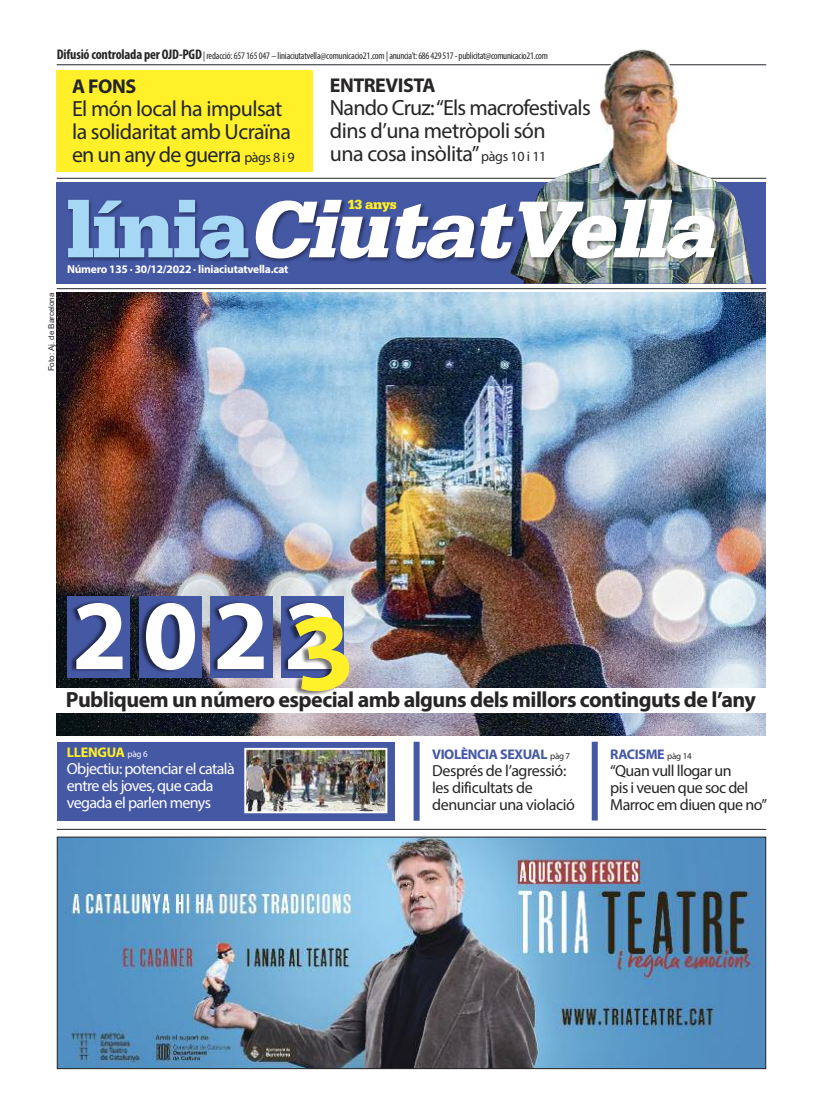
<style>
.page{position:relative;width:823px;height:1106px;background:#fff}
.page>*{position:absolute;margin:0;border:0;box-sizing:border-box;transform-origin:0 0}
.t1{font:700 100px "Myriad Pro";color:#fff}
.t2{font:italic 900 85px "Serifa";color:#fff}
.t3{font:22px/23px "Myriad Pro";letter-spacing:-.025em;color:#272526}
.t4{font:22px/23px "Myriad Pro";letter-spacing:-.025em;color:#23252b}
.t5{font:700 22px "Myriad Pro";letter-spacing:-.025em;color:#272526}
.t6{font:700 20px "Myriad Pro";letter-spacing:-.025em;color:#272526}
.t7{font:700 20px "Myriad Pro";color:#23252b}
.t8{font:16px/17px "Myriad Pro";letter-spacing:-.03em;color:#272526}
.t9{font:16px/17px "Myriad Pro";letter-spacing:-.04em;color:#fff}
.t10{font:700 14px "Myriad Pro";letter-spacing:-.025em;color:#4558a4}
.t11{font:700 14px "Myriad Pro";letter-spacing:-.015em;color:#fff029}
.t12{font:900 14px "Serifa";letter-spacing:-.035em;color:#fff029}
.t13{font:700 11.5px "Myriad Pro";letter-spacing:-.02em;color:#fff}
.t14{font:condensed 10px "Myriad Pro";letter-spacing:-.02em;color:#272526}
.t15{font:8px "Arial";color:#272526}
.s1{font-weight:700;font-size:14px}
.s2{font-size:14px}
.s3{font-style:normal;color:#a6d8f6}
.s4{font-weight:400;font-size:9px;color:#fff}
.s5{font-weight:400;font-size:9px;color:#272526}
</style>
<div class="page">
<hr style="left:57px;top:64px;width:708px;height:1px;background:#23252b">
<img style="left:59px;top:838px;width:704px;height:229px">
<div style="left:57px;top:836px;width:708px;height:233px;border:1px solid #272526"></div>
<hr style="left:57px;top:829px;width:708px;height:1px;background:#23252b">
<img style="left:509px;top:49px;width:243px;height:122px">
<img style="left:56px;top:171px;width:711px;height:136px">
<img style="left:56px;top:293px;width:709px;height:442px">
<div style="left:57px;top:741px;width:337px;height:79px;background:#4558a4"></div>
<div style="left:413px;top:741px;width:6px;height:79px;background:#4558a4"></div>
<div style="left:591px;top:741px;width:6px;height:79px;background:#4558a4"></div>
<img style="left:247px;top:780px;width:137px;height:30px">
<div style="left:244px;top:748px;width:143px;height:65px;border:2px solid #fff"></div>
<div style="left:49px;top:688px;width:726px;height:24px;background:#fff"></div>
<div style="left:57px;top:70px;width:255px;height:102px;background:#fff029"></div>
<img style="left:56px;top:576px;width:114px;height:141px">
<img style="left:170px;top:514px;width:305px;height:266px">
<svg style="left:292px;top:614px;width:60px;height:79px"></svg>
<p class="t14" style="left:57px;top:52px;width:492px"><span class="s1">Difusió controlada per OJD-PGD</span>| redacció:657165047 – liniaciutatvella@comunicacio21.com|anuncia’t:686429517-publicitat@comunicacio21.com</p>
<h3 class="t7" style="left:72px;top:78px;width:66px">A FONS</h3>
<h3 class="t4" style="left:72px;top:98px;width:224px">El món local ha impulsat la solidaritat amb Ucraïna en un any de guerra <span class="s2">pàgs 8 i 9</span></h3>
<h3 class="t6" style="left:330px;top:78px;width:107px">ENTREVISTA</h3>
<h3 class="t3" style="left:330px;top:98px;width:262px">Nando Cruz:“Els macrofestivals dins d’una metròpoli són<br>una cosa insòlita”<span class="s2">pàgs 10 i 11</span></h3>
<h3 class="t12" style="left:347px;top:199px;width:51px">13 anys</h3>
<h2 class="t2" style="left:66px;top:200px;width:665px"><span class="s3">l í n i a</span> CiutatVella</h2>
<p class="t15" style="left:47px;top:371px;width:80px;rotate:-90deg">Foto: Aj. de Barcelona</p>
<p class="t13" style="left:67px;top:265px;width:223px">Número 135 · 30/12/2022 · liniaciutatvella.cat</p>
<h1 class="t1" style="left:72px;top:598px;width:268px">2022</h1>
<h3 class="t5" style="left:66px;top:691px;width:691px">Publiquem un número especial amb alguns dels millors continguts de l’any</h3>
<h3 class="t11" style="left:67px;top:747px;width:82px">LLENGUA <span class="s4">pàg 6</span></h3>
<h3 class="t9" style="left:67px;top:761px;width:169px">Objectiu: potenciar el català entre els joves, que cada vegada el parlen menys</h3>
<h3 class="t10" style="left:432px;top:749px;width:139px">VIOLÈNCIA SEXUAL <span class="s5">pàg 7</span></h3>
<h3 class="t8" style="left:432px;top:763px;width:144px">Després de l’agressió: les dificultats de denunciar una violació</h3>
<h3 class="t10" style="left:610px;top:749px;width:83px">RACISME <span class="s5">pàg 14</span></h3>
<h3 class="t8" style="left:610px;top:763px;width:158px">“Quan vull llogar un<br>pis i veuen que soc del<br>Marroc em diuen que no”</h3>
</div>
